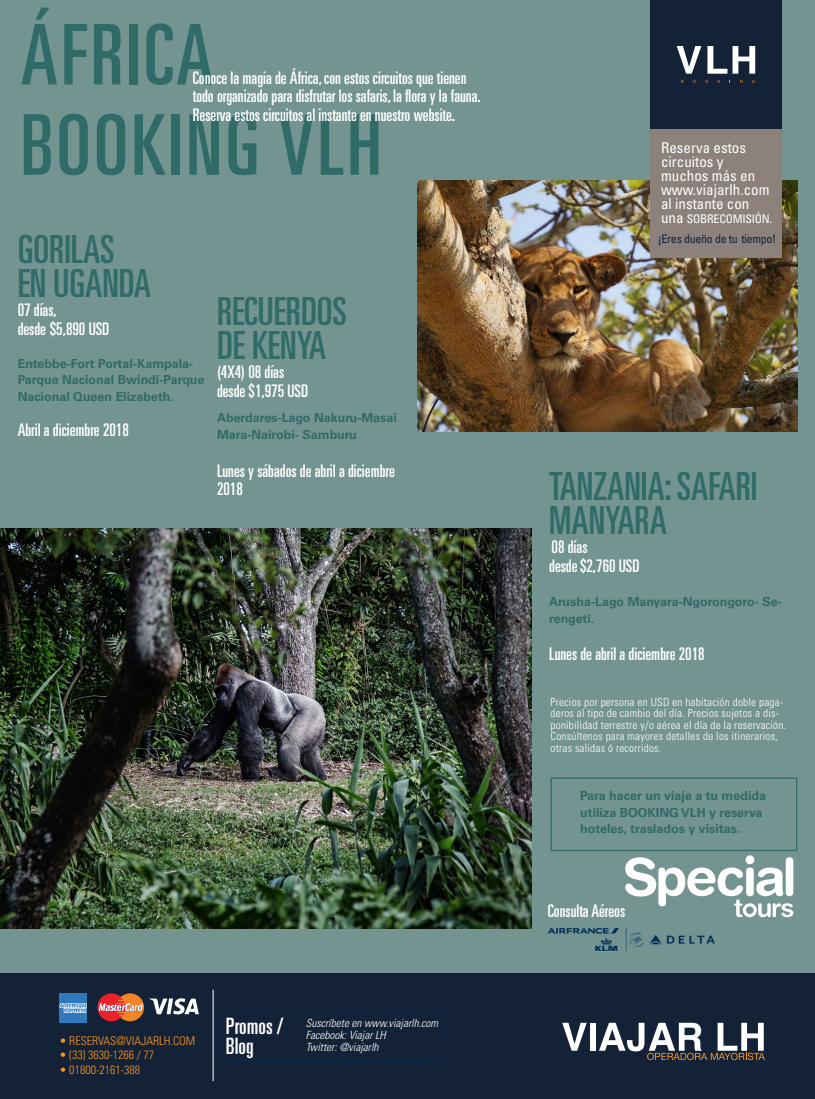
<style>
.page{position:relative;width:815px;height:1099px;background:#fff}
.page>*{position:absolute;margin:0;border:0;box-sizing:border-box;transform-origin:0 0}
.t1{font:ultra-condensed 83.75px/90.2px "Univers";letter-spacing:.04em;color:#306b67}
.t2{font:ultra-condensed 38.75px/34.4px "Univers";color:#306b67}
.t3{font:ultra-condensed 22.5px/19.5px "Univers";color:#fff}
.t4{font:ultra-condensed 17.38px/18.8px "Univers";color:#fff}
.t5{font:condensed 15px/14px "Univers LT Std";color:#fff}
.t6{font:700 12.5px/16.5px "Univers LT Std";color:#306b67}
.t7{font:300 condensed 12px "Univers";color:#f89728}
.t8{font:condensed 11.88px/19.9px "Univers LT Std";letter-spacing:-.02em;color:#132237}
.t9{font:300 condensed 11.25px/11.5px "Univers LT Std";letter-spacing:.02em;color:#fff}
.t10{font:italic 300 condensed 11.25px/12.2px "Univers";color:#fff}
.s1{font-size:15px;color:#fff}
.s2{color:#fff}
</style>
<div class="page">
<div style="left:0;top:0;width:815px;height:973px;background:#749491"></div>
<div style="left:0;top:973px;width:815px;height:125px;background:#132237"></div>
<svg style="left:562px;top:1022px;width:25px;height:28px"></svg>
<div style="left:590px;top:1022px;width:6px;height:28px;background:#fff"></div>
<svg style="left:599px;top:1022px;width:166px;height:38px"></svg>
<svg style="left:149px;top:998px;width:50px;height:16px"></svg>
<svg style="left:97px;top:993px;width:46px;height:28px"></svg>
<div style="left:60px;top:993px;width:27px;height:29px;background:#2f78bc"></div>
<svg style="left:59px;top:1003px;width:28px;height:9px"></svg>
<div style="left:221px;top:1011px;width:223px;height:49px;border:1px solid #002d56"></div>
<hr style="left:213px;top:989px;width:1px;height:92px;background:#fff">
<div style="left:650px;top:0;width:132px;height:129px;background:#132237"></div>
<svg style="left:677px;top:46px;width:24px;height:28px"></svg>
<svg style="left:707px;top:46px;width:48px;height:28px"></svg>
<img style="left:548px;top:927px;width:167px;height:25px">
<img style="left:0;top:528px;width:531px;height:400px">
<img style="left:418px;top:181px;width:379px;height:250px">
<div style="left:551px;top:777px;width:246px;height:74px;border:1px solid #306b67"></div>
<div style="left:650px;top:129px;width:132px;height:129px;background:#8c817b"></div>
<svg style="left:625px;top:855px;width:168px;height:62px"></svg>
<h1 class="t1" style="left:21px;top:9px;width:362px">ÁFRICA<br>BOOKING VLH</h1>
<p class="t4" style="left:193px;top:68px;width:289px">Conoce la magia de África, con estos circuitos que tienen todo organizado para disfrutar los safaris, la flora y la fauna.<br>Reserva estos circuitos al instante en nuestro website.</p>
<h2 class="t2" style="left:18px;top:232px;width:135px">GORILAS<br>EN UGANDA</h2>
<p class="t4" style="left:18px;top:300px;width:93px">07 días,<br>desde $5,890 USD</p>
<p class="t6" style="left:18px;top:355px;width:188px">Entebbe-Fort Portal-Kampala-<br>Parque Nacional Bwindi-Parque<br>Nacional Queen Elizabeth.</p>
<p class="t4" style="left:18px;top:420px;width:113px">Abril a diciembre 2018</p>
<h2 class="t2" style="left:217px;top:294px;width:131px">RECUERDOS<br>DE KENYA</h2>
<p class="t4" style="left:217px;top:362px;width:93px">(4X4) 08 días desde $1,975 USD</p>
<p class="t6" style="left:217px;top:410px;width:181px">Aberdares-Lago Nakuru-Masai<br>Mara-Nairobi- Samburu</p>
<p class="t4" style="left:217px;top:461px;width:179px">Lunes y sábados de abril a diciembre<br>2018</p>
<p class="t7" style="left:59px;top:1033px;width:137px">• RESERVAS@VIAJARLH.COM</p>
<p class="t7" style="left:59px;top:1047px;width:96px">• (33) 3630-1266 / 77</p>
<p class="t7" style="left:59px;top:1062px;width:82px">• 01800-2161-388</p>
<p class="t3" style="left:226px;top:1016px;width:59px">Promos /<br>Blog</p>
<p class="t10" style="left:306px;top:1016px;width:134px">Suscríbete en www.viajarlh.com<br>Facebook: Viajar LH<br>Twitter: @viajarlh</p>
<p class="t5" style="left:661px;top:141px;width:110px">Reserva estos circuitos y muchos más en www.viajarlh.com al instante con</p>
<p class="t8" style="left:658px;top:209px;width:120px"><span class="s1">una</span> <span class="s2">SOBRECOMISIÓN. </span>¡Eres dueño de tu tiempo!</p>
<h2 class="t2" style="left:549px;top:468px;width:210px">TANZANIA: SAFARI<br>MANYARA</h2>
<p class="t4" style="left:549px;top:537px;width:92px">08 días desde$2,760 USD</p>
<p class="t6" style="left:549px;top:593px;width:234px">Arusha-Lago Manyara-Ngorongoro- Se&shy;rengeti.</p>
<p class="t4" style="left:549px;top:644px;width:157px">Lunes de abril a diciembre 2018</p>
<p class="t9" style="left:551px;top:696px;width:237px">Precios por persona en USD en habitación doble paga&shy;deros al tipo de cambio del día. Precios sujetos a dis&shy;ponibilidad terrestre y/o aérea el día de la reservación.<br>Consúltenos para mayores detalles de los itinerarios, otras salidas ó recorridos.</p>
<p class="t6" style="left:580px;top:787px;width:187px">Para hacer un viaje a tu medida utiliza BOOKING VLH y reserva hoteles, traslados y visitas.</p>
<p class="t4" style="left:548px;top:901px;width:79px">Consulta Aéreos</p>
</div>
